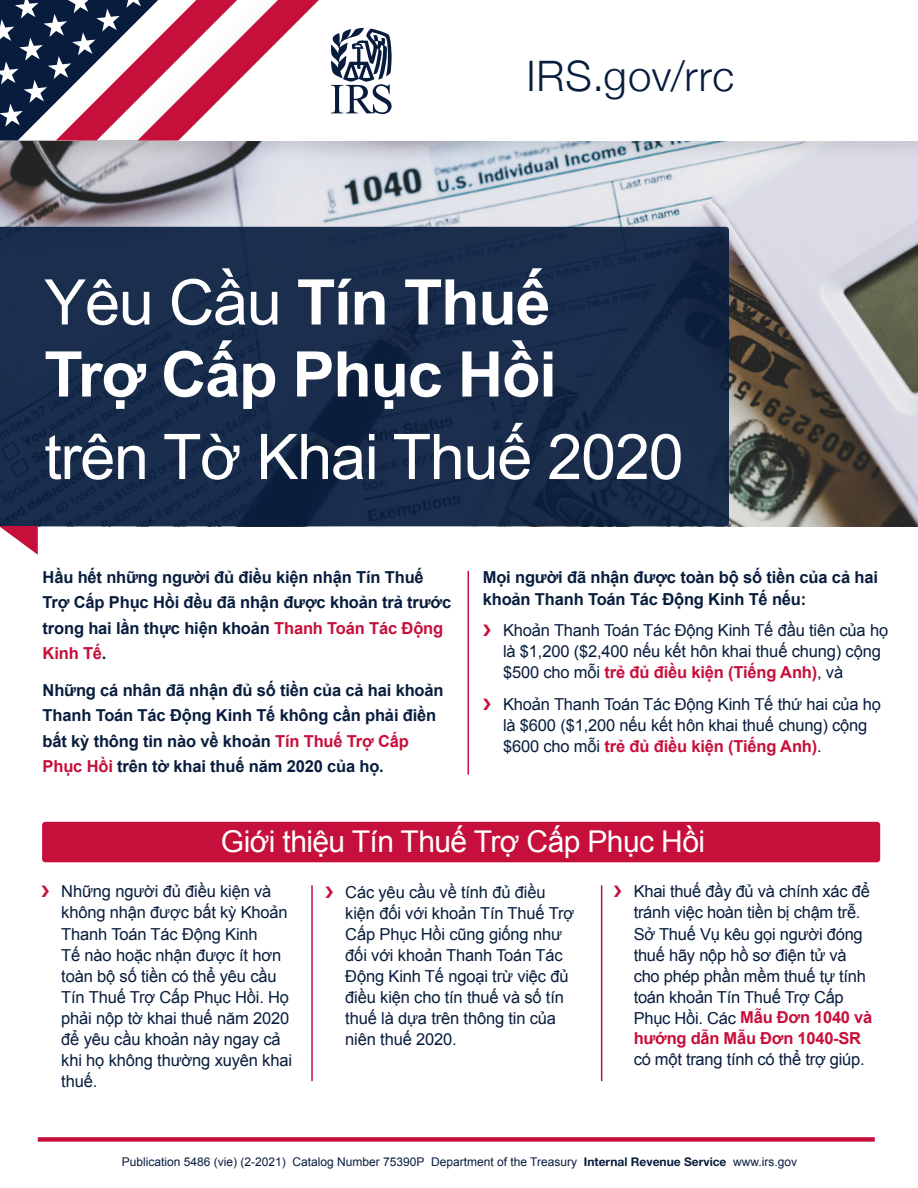
<style>
.page{position:relative;width:918px;height:1188px;background:#fff}
.page>*{position:absolute;margin:0;border:0;box-sizing:border-box;transform-origin:0 0}
.t1{font:700 63px/72px "Arial";letter-spacing:-.02em;color:#fff}
.t2{font:63px "Arial";letter-spacing:-.02em;color:#fff}
.t3{font:300 42px "Helvetica Neue";letter-spacing:.02em;color:#081d3e}
.t4{font:30px "Arial";letter-spacing:-.02em;color:#fff}
.t5{font:16.5px/21px "Arial";letter-spacing:-.01em;color:#081d3e}
.t6{font:700 16.5px/25.5px "Arial";letter-spacing:-.01em;color:#081d3e}
.t7{font:12px "Arial";color:#081d3e}
.t8{font:700 12px "Helvetica Neue LT Std";color:#081d3e}
.s1{font-weight:400}
.s2{color:#c70f3b}
.s3{font-weight:700;color:#c70f3b}
.s4{font-family:"Arial";font-weight:400}
</style>
<div class="page">
<div style="left:42px;top:822px;width:838px;height:40px;background:#c70f3b;border-radius:3px"></div>
<img style="left:0;top:161px;width:918px;height:365px">
<div style="left:38px;top:1137px;width:837px;height:5px;background:#c70f3b"></div>
<div style="left:0;top:0;width:918px;height:161px;background:#231f20;opacity:.1"></div>
<div style="left:0;top:0;width:918px;height:140px;background:#fff"></div>
<svg style="left:0;top:0;width:319px;height:140px"></svg>
<svg style="left:0;top:227px;width:729px;height:299px;background:#172b49"></svg>
<hr style="left:311px;top:885px;width:2px;height:196px;background:#c70f3b">
<hr style="left:601px;top:885px;width:1px;height:196px;background:#c70f3b">
<hr style="left:468px;top:571px;width:1px;height:204px;background:#c70f3b">
<svg style="left:0;top:526px;width:38px;height:29px"></svg>
<svg style="left:331px;top:28px;width:61px;height:86px"></svg>
<h2 class="t3" style="left:526px;top:42px;width:209px">IRS.gov/rrc</h2>
<h1 class="t1" style="left:44px;top:269px;width:514px"><span class="s1">Yêu Cầu</span> Tín Thuế<br>Trợ Cấp Phục Hồi</h1>
<h1 class="t2" style="left:44px;top:416px;width:641px">trên Tờ Khai Thuế 2020</h1>
<p class="t6" style="left:43px;top:565px;width:410px">Hầu hết những người đủ điều kiện nhận Tín Thuế Trợ Cấp Phục Hồi đều đã nhận được khoản trả trước trong hai lần thực hiện khoản <span class="s2">Thanh Toán Tác Động Kinh Tế</span>.</p>
<p class="t6" style="left:43px;top:678px;width:403px">Những cá nhân đã nhận đủ số tiền của cả hai khoản Thanh Toán Tác Động Kinh Tế không cần phải điền bất kỳ thông tin nào về khoản <span class="s2">Tín Thuế Trợ Cấp Phục Hồi</span> trên tờ khai thuế năm 2020 của họ.</p>
<p class="t6" style="left:483px;top:567px;width:397px;line-height:21.8px">Mọi người đã nhận được toàn bộ số tiền của cả hai khoản Thanh Toán Tác Động Kinh Tế nếu:</p>
<p class="t5" style="left:503px;top:620px;width:387px;text-indent:-20px"><span class="s2">❯</span> Khoản Thanh Toán Tác Động Kinh Tế đầu tiên của họ là $1,200 ($2,400 nếu kết hôn khai thuế chung) cộng $500 cho mỗi <span class="s3">trẻ đủ điều kiện (Tiếng Anh)</span>, và</p>
<p class="t5" style="left:503px;top:694px;width:380px;text-indent:-20px"><span class="s2">❯</span> Khoản Thanh Toán Tác Động Kinh Tế thứ hai của họ là $600 ($1,200 nếu kết hôn khai thuế chung) cộng $600 cho mỗi <span class="s3">trẻ đủ điều kiện (Tiếng Anh)</span>.</p>
<h2 class="t4" style="left:221px;top:822px;width:486px">Giới thiệu Tín Thuế Trợ Cấp Phục Hồi</h2>
<p class="t5" style="left:61px;top:881px;width:232px;text-indent:-20px"><span class="s2">❯</span> Những người đủ điều kiện và không nhận được bất kỳ Khoản<br>Thanh Toán Tác Động Kinh<br>Tế nào hoặc nhận được ít hơn toàn bộ số tiền có thể yêu cầu<br>Tín Thuế Trợ Cấp Phục Hồi. Họ phải nộp tờ khai thuế năm 2020 để yêu cầu khoản này ngay cả khi họ không thường xuyên khai thuế.</p>
<p class="t5" style="left:345px;top:881px;width:230px;text-indent:-20px"><span class="s2">❯</span> Các yêu cầu về tính đủ điều kiện đối với khoản Tín Thuế Trợ<br>Cấp Phục Hồi cũng giống như đối với khoản Thanh Toán Tác<br>Động Kinh Tế ngoại trừ việc đủ điều kiện cho tín thuế và số tín thuế là dựa trên thông tin của niên thuế 2020.</p>
<p class="t5" style="left:634px;top:881px;width:240px;text-indent:-20px"><span class="s2">❯</span> Khai thuế đầy đủ và chính xác để tránh việc hoàn tiền bị chậm trễ.<br>Sở Thuế Vụ kêu gọi người đóng thuế hãy nộp hồ sơ điện tử và cho phép phần mềm thuế tự tính toán khoản Tín Thuế Trợ Cấp<br>Phục Hồi. Các <span class="s3">Mẫu Đơn 1040 và hướng dẫn Mẫu Đơn 1040-SR </span>có một trang tính có thể trợ giúp.</p>
<p class="t7" style="left:122px;top:1154px;width:304px">Publication 5486 (vie) (2-2021) Catalog Number 75390P</p>
<p class="t7" style="left:431px;top:1154px;width:148px">Department of the Treasury</p>
<p class="t8" style="left:584px;top:1154px;width:215px">Internal Revenue Service <span class="s4">www.irs.gov</span></p>
</div>
